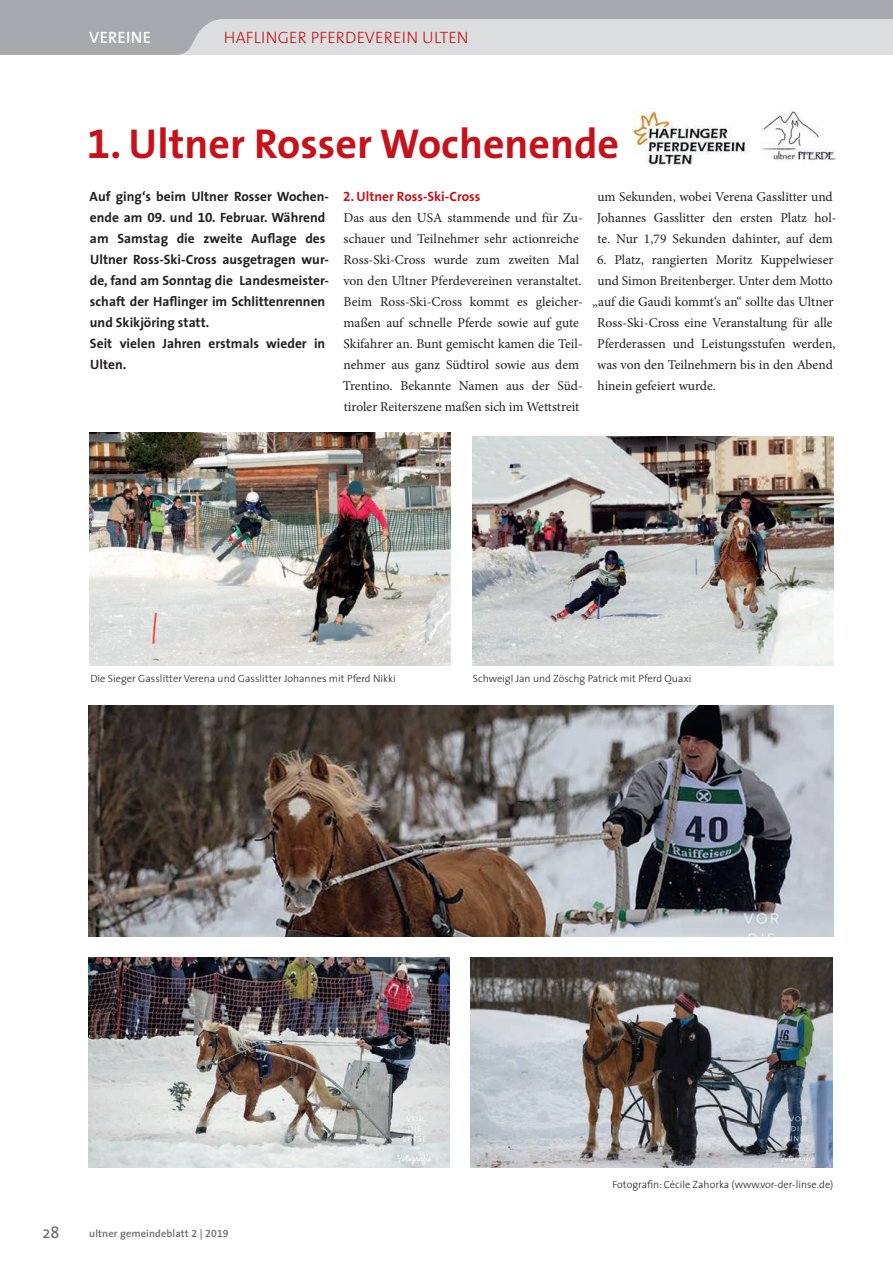
<style>
.page{position:relative;width:893px;height:1263px;background:#fff}
.page>*{position:absolute;margin:0;border:0;box-sizing:border-box;transform-origin:0 0}
.t1{font:700 42px "The Sans SN";color:#c6131b}
.t2{font:300 16.5px "The Sans SN";letter-spacing:.01em;color:#c6131b}
.t3{font:600 16.5px "The Sans SN";color:#fff}
.t4{font:16.5px "The Sans";color:#6c6d70}
.t5{font:13.5px/21px "Minion Pro";color:#231f20}
.t6{font:700 13.5px/21px "The Sans SN";color:#231f20}
.t7{font:700 13.5px "The Sans SN";color:#c6131b}
.t8{font:300 10.5px "The Sans SN";color:#231f20}
.t9{font:600 10.5px "The Sans SN";letter-spacing:.01em;color:#6c6d70}
</style>
<div class="page">
<svg style="left:0;top:0;width:893px;height:55px;background:#c2c3c6"></svg>
<img style="left:633px;top:108px;width:203px;height:58px">
<img style="left:88px;top:705px;width:746px;height:231px">
<img style="left:88px;top:957px;width:362px;height:210px">
<img style="left:471px;top:957px;width:361px;height:210px">
<img style="left:89px;top:432px;width:362px;height:234px">
<img style="left:472px;top:436px;width:362px;height:230px">
<p class="t3" style="left:89px;top:24px;width:63px">VEREINE</p>
<p class="t2" style="left:224px;top:24px;width:246px">HAFLINGER PFERDEVEREIN ULTEN</p>
<h1 class="t1" style="left:87px;top:109px;width:533px">1. Ultner Rosser Wochenende</h1>
<p class="t6" style="left:90px;top:186px;width:241px">Auf ging‘s beim Ultner Rosser Wochen&shy;ende am 09. und 10. Februar. Während am Samstag die zweite Auflage des<br>Ultner Ross-Ski-Cross ausgetragen wur&shy;de, fand am Sonntag die Landesmeister&shy;schaft der Haflinger im Schlittenrennen und Skikjöring statt.<br>Seit vielen Jahren erstmals wieder in<br>Ulten.</p>
<p class="t7" style="left:343px;top:185px;width:139px">2. Ultner Ross-Ski-Cross</p>
<p class="t5" style="left:343px;top:207px;width:241px">Das aus den USA stammende und für Zu&shy;schauer und Teilnehmer sehr actionreiche Ross-Ski-Cross wurde zum zweiten Mal von den Ultner Pferdevereinen veranstaltet.<br>Beim Ross-Ski-Cross kommt es gleicher&shy;maßen auf schnelle Pferde sowie auf gute Skifahrer an. Bunt gemischt kamen die Teil&shy;nehmer aus ganz Südtirol sowie aus dem Trentino. Bekannte Namen aus der Süd&shy;tiroler Reiterszene maßen sich im Wettstreit</p>
<p class="t5" style="left:597px;top:186px;width:241px">um Sekunden, wobei Verena Gasslitter und<br>Johannes Gasslitter den ersten Platz hol&shy;te. Nur 1,79 Sekunden dahinter, auf dem</p>
<p class="t5" style="left:597px;top:249px;width:238px">6. Platz, rangierten Moritz Kuppelwieser</p>
<p class="t5" style="left:597px;top:270px;width:237px">und Simon Breitenberger. Unter dem Motto</p>
<p class="t5" style="left:592px;top:291px;width:243px">„auf die Gaudi kommt‘s an“ sollte das Ultner</p>
<p class="t5" style="left:597px;top:312px;width:237px">Ross-Ski-Cross eine Veranstaltung für alle</p>
<p class="t5" style="left:597px;top:333px;width:240px">Pferderassen und Leistungsstufen werden,</p>
<p class="t5" style="left:597px;top:354px;width:237px">was von den Teilnehmern bis in den Abend</p>
<p class="t5" style="left:597px;top:375px;width:120px">hinein gefeiert wurde.</p>
<p class="t8" style="left:90px;top:670px;width:307px">Die Sieger Gasslitter Verena und Gasslitter Johannes mit Pferd Nikki</p>
<p class="t8" style="left:473px;top:670px;width:220px">Schweigl Jan und Zöschg Patrick mit Pferd Quaxi</p>
<p class="t4" style="left:43px;top:1219px;width:19px">28</p>
<p class="t9" style="left:89px;top:1225px;width:141px">ultner gemeindeblatt 2 | 2019</p>
<p class="t8" style="left:612px;top:1176px;width:222px">Fotografin: Cécile Zahorka (www.vor-der-linse.de)</p>
</div>
